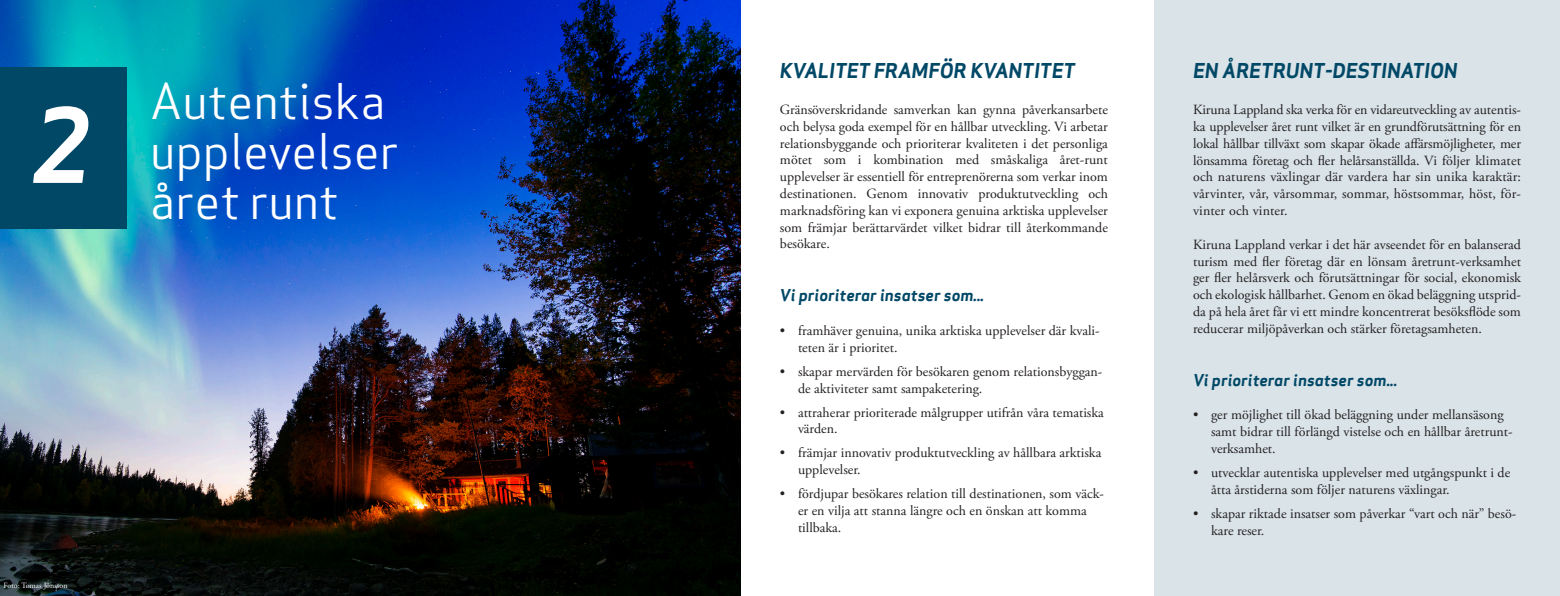
<style>
.page{position:relative;width:1560px;height:596px;background:#fff}
.page>*{position:absolute;margin:0;border:0;box-sizing:border-box;transform-origin:0 0}
.t1{font:italic 700 100px "Apex Sans";color:#fff}
.t2{font:48px/50px "Apex Sans";color:#fff}
.t3{font:italic 700 20px "Apex Sans";color:#014867}
.t4{font:italic 700 16px "Apex Sans";color:#014867}
.t5{font:14px/16.8px "Adobe Garamond Pro";color:#231f20}
.t6{font:8px "Adobe Garamond Pro";color:#fff}
</style>
<div class="page">
<div style="left:1153px;top:0;width:406px;height:595px;background:#d9e3e8"></div>
<img style="left:0;top:0;width:740px;height:595px">
<div style="left:0;top:67px;width:127px;height:162px;background:#014867"></div>
<p class="t1" style="left:31px;top:81px;width:62px">2</p>
<p class="t2" style="left:150px;top:71px;width:250px">Autentiska upplevelser året runt</p>
<p class="t6" style="left:4px;top:580px;width:66px">Foto: Tomas Jönsson</p>
<p class="t3" style="left:780px;top:57px;width:297px">KVALITET FRAMFÖR KVANTITET</p>
<p class="t5" style="left:780px;top:101px;width:329px;text-align:justify">Gränsöverskridande samverkan kan gynna påverkansarbete och belysa goda exempel för en hållbar utveckling. Vi arbetar relationsbyggande och prioriterar kvaliteten i det personliga mötet som i kombination med småskaliga året-runt upplevelser är essentiell för entreprenörerna som verkar inom destinationen. Genom innovativ produktutveckling och marknadsföring kan vi exponera genuina arktiska upplevelser som främjar berättarvärdet vilket bidrar till återkommande besökare.</p>
<p class="t4" style="left:780px;top:285px;width:206px">Vi prioriterar insatser som...</p>
<p class="t5" style="left:798px;top:322px;width:303px;text-indent:-18px">• framhäver genuina, unika arktiska upplevelser där kvali&shy;teten är i prioritet.</p>
<p class="t5" style="left:798px;top:363px;width:306px;text-indent:-18px">• skapar mervärden för besökaren genom relationsbyggan&shy;de aktiviteter samt sampaketering.</p>
<p class="t5" style="left:798px;top:404px;width:307px;text-indent:-18px">• attraherar prioriterade målgrupper utifrån våra tematiska värden.</p>
<p class="t5" style="left:798px;top:445px;width:305px;text-indent:-18px">• främjar innovativ produktutveckling av hållbara arktiska upplevelser.</p>
<p class="t5" style="left:798px;top:485px;width:307px;text-indent:-18px">• fördjupar besökares relation till destinationen, som väck&shy;er en vilja att stanna längre och en önskan att komma tillbaka.</p>
<p class="t3" style="left:1192px;top:58px;width:266px">EN ÅRETRUNT-DESTINATION</p>
<p class="t5" style="left:1192px;top:102px;width:329px;text-align:justify">Kiruna Lappland ska verka för en vidareutveckling av autentis&shy;ka upplevelser året runt vilket är en grundförutsättning för en lokal hållbar tillväxt som skapar ökade affärsmöjligheter, mer lönsamma företag och fler helårsanställda. Vi följer klimatet och naturens växlingar där vardera har sin unika karaktär: vårvinter, vår, vårsommar, sommar, höstsommar, höst, för&shy;vinter och vinter.</p>
<p class="t5" style="left:1192px;top:236px;width:329px;text-align:justify">Kiruna Lappland verkar i det här avseendet för en balanserad turism med fler företag där en lönsam åretrunt-verksamhet ger fler helårsverk och förutsättningar för social, ekonomisk och ekologisk hållbarhet. Genom en ökad beläggning utsprid&shy;da på hela året får vi ett mindre koncentrerat besöksflöde som reducerar miljöpåverkan och stärker företagsamheten.</p>
<p class="t4" style="left:1192px;top:369px;width:206px">Vi prioriterar insatser som...</p>
<p class="t5" style="left:1210px;top:407px;width:303px;text-indent:-18px">• ger möjlighet till ökad beläggning under mellansäsong samt bidrar till förlängd vistelse och en hållbar åretrunt&shy;verksamhet.</p>
<p class="t5" style="left:1210px;top:464px;width:301px;text-indent:-18px">• utvecklar autentiska upplevelser med utgångspunkt i de åtta årstiderna som följer naturens växlingar.</p>
<p class="t5" style="left:1210px;top:505px;width:307px;text-indent:-18px">• skapar riktade insatser som påverkar “vart och när” besö&shy;kare reser.</p>
</div>
